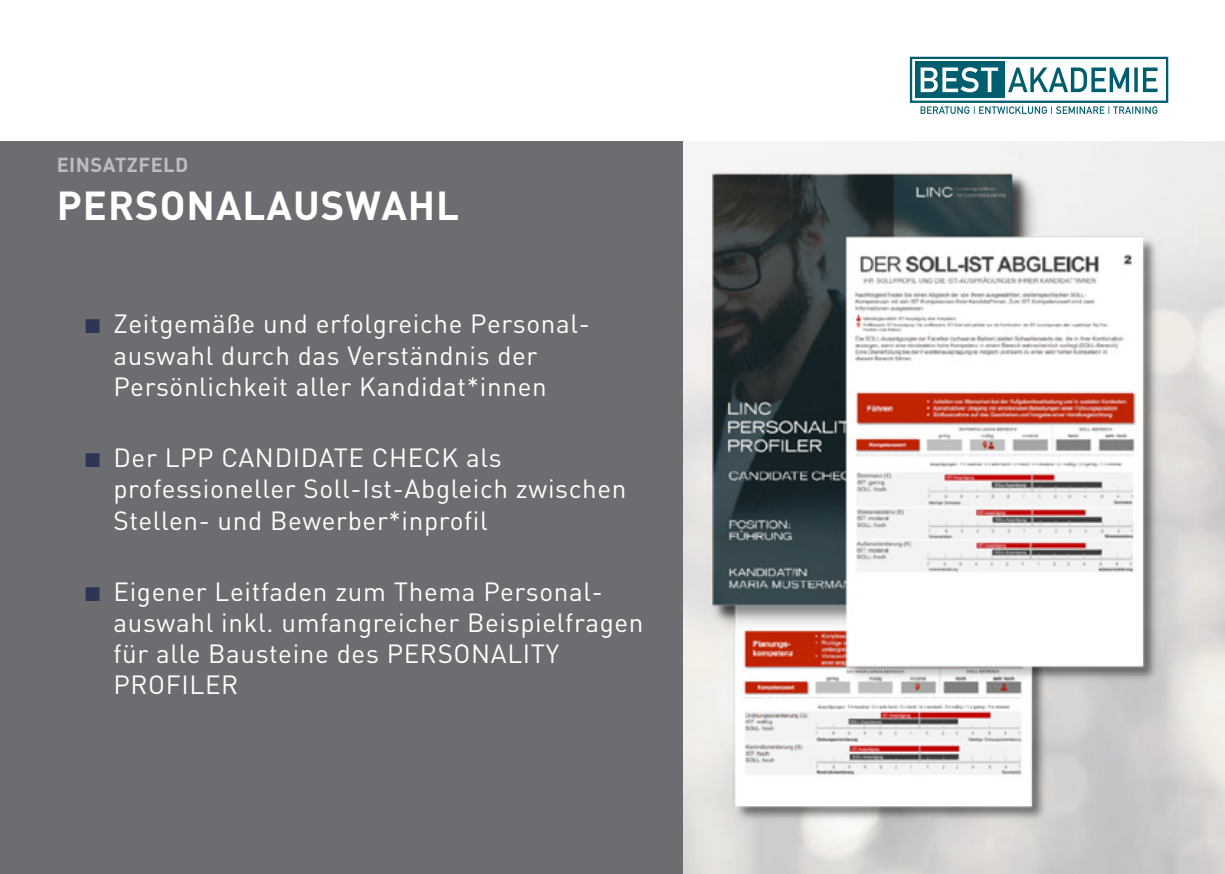
<style>
.page{position:relative;width:1225px;height:874px;background:#fff}
.page>*{position:absolute;margin:0;border:0;box-sizing:border-box;transform-origin:0 0}
.t1{font:700 40px "DIN";letter-spacing:.025em;color:#fff}
.t2{font:26px/31.2px "DIN";letter-spacing:.025em;color:#fff}
.t3{font:700 20px "DIN";letter-spacing:.025em;color:#bcbdc0}
.s1{color:#2d3755}
</style>
<div class="page">
<div style="left:910px;top:57px;width:258px;height:46px;background:#fff;border:2px solid #005e6e"></div>
<div style="left:915px;top:62px;width:89px;height:36px;background:#005e6e"></div>
<svg style="left:1008px;top:67px;width:149px;height:25px"></svg>
<svg style="left:920px;top:67px;width:78px;height:25px"></svg>
<svg style="left:920px;top:106px;width:237px;height:8px"></svg>
<div style="left:1px;top:142px;width:682px;height:731px;background:#6c6d70"></div>
<img style="left:709px;top:170px;width:499px;height:660px">
<p class="t3" style="left:57px;top:152px;width:133px">EINSATZFELD</p>
<h1 class="t1" style="left:57px;top:180px;width:404px">PERSONALAUSWAHL</h1>
<p class="t2" style="left:113px;top:307px;width:478px;text-indent:-28px"><span class="s1">■</span> Zeitgemäße und erfolgreiche Personal&shy;auswahl durch das Verständnis der<br>Persönlichkeit aller Kandidat*innen</p>
<p class="t2" style="left:113px;top:441px;width:514px;text-indent:-28px"><span class="s1">■</span> Der LPP CANDIDATE CHECK als professioneller Soll-Ist-Abgleich zwischen<br>Stellen- und Bewerber*inprofil</p>
<p class="t2" style="left:113px;top:575px;width:531px;text-indent:-28px"><span class="s1">■</span> Eigener Leitfaden zum Thema Personal&shy;auswahl inkl. umfangreicher Beispielfragen für alle Bausteine des PERSONALITY<br>PROFILER</p>
</div>
